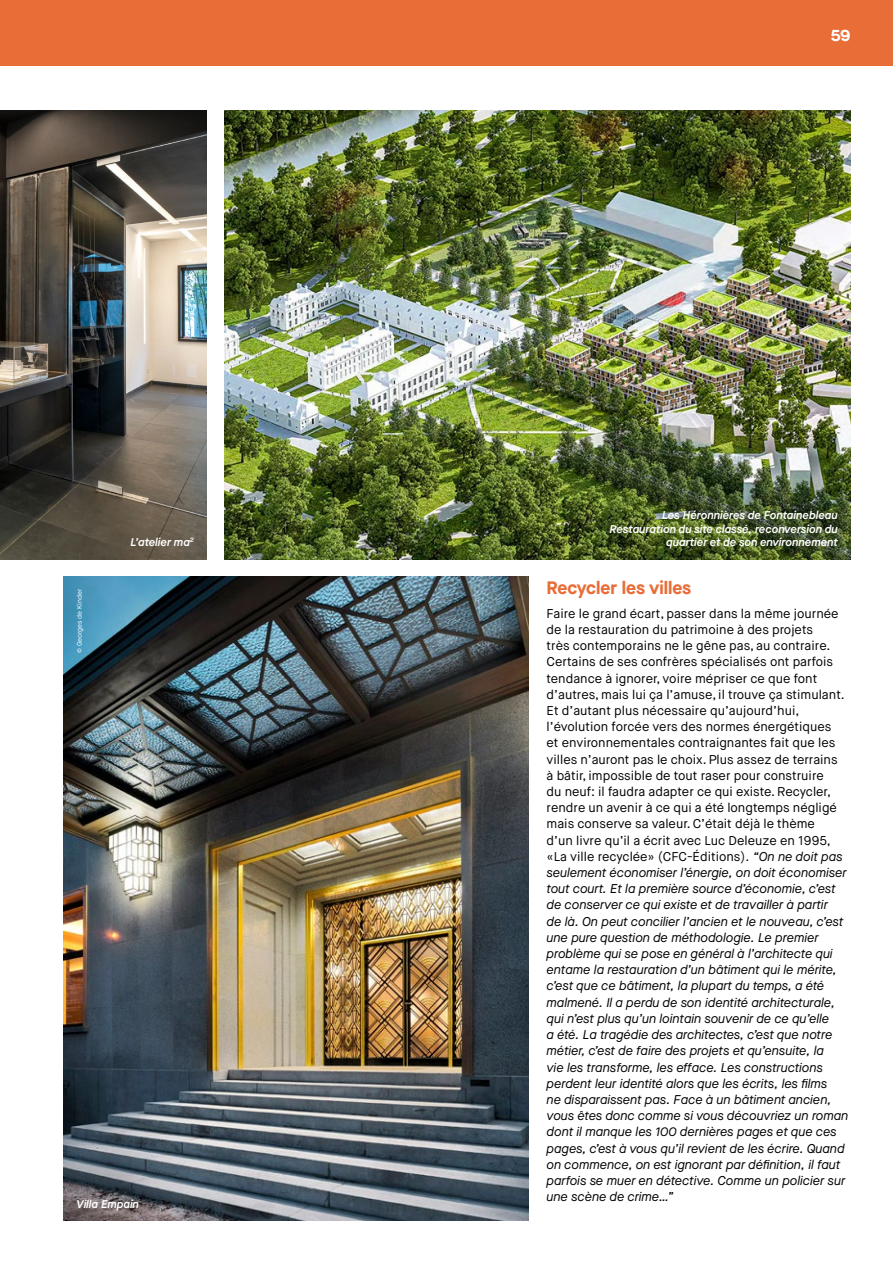
<style>
.page{position:relative;width:893px;height:1263px;background:#fff}
.page>*{position:absolute;margin:0;border:0;box-sizing:border-box;transform-origin:0 0}
.t1{font:700 18px "Maison Neue";color:#e86d37}
.t2{font:700 16.5px "Maison Neue";color:#fff}
.t3{font:italic 12.75px/16.2px "Maison Neue";color:#000}
.t4{font:italic 600 11.25px/13.5px "Maison Neue";color:#fff;text-align:right}
.t5{font:6.75px "Maison Neue";color:#fff}
.s1{font-style:normal}
</style>
<div class="page">
<div style="left:0;top:0;width:893px;height:66px;background:#e86d37"></div>
<img style="left:225px;top:111px;width:625px;height:448px">
<img style="left:0;top:111px;width:207px;height:448px">
<img style="left:64px;top:576px;width:465px;height:644px">
<p class="t5" style="left:75px;top:653px;width:65px;rotate:-90deg">© Georges de Kinder</p>
<p class="t4" style="left:130px;top:535px;width:65px">L’atelier ma<sup>2</sup></p>
<p class="t4" style="left:77px;top:1197px;width:64px">Villa Empain</p>
<p class="t2" style="left:831px;top:23px;width:21px">59</p>
<p class="t4" style="left:609px;top:508px;width:230px">Les Héronnières de Fontainebleau<br>Restauration du site classé, reconversion du quartier et de son environnement</p>
<h1 class="t1" style="left:547px;top:575px;width:146px">Recycler les villes</h1>
<p class="t3" style="left:547px;top:605px;width:303px"><span class="s1">Faire le grand écart, passer dans la même journée de la restauration du patrimoine à des projets<br>très contemporains ne le gêne pas, au contraire.<br>Certains de ses confrères spécialisés ont parfois tendance à ignorer, voire mépriser ce que font d’autres, mais lui ça l’amuse, il trouve ça stimulant.<br>Et d’autant plus nécessaire qu’aujourd’hui, l’évolution forcée vers des normes énergétiques<br>et environnementales contraignantes fait que les villes n’auront pas le choix. Plus assez de terrains<br>à bâtir, impossible de tout raser pour construire<br>du neuf: il faudra adapter ce qui existe. Recycler, rendre un avenir à ce qui a été longtemps négligé mais conserve sa valeur. C’était déjà le thème<br>d’un livre qu’il a écrit avec Luc Deleuze en 1995, «La ville recyclée» (CFC-Éditions).</span> “On ne doit pas seulement économiser l’énergie, on doit économiser tout court. Et la première source d’économie, c’est de conserver ce qui existe et de travailler à partir<br>de là. On peut concilier l’ancien et le nouveau, c’est une pure question de méthodologie. Le premier problème qui se pose en général à l’architecte qui entame la restauration d’un bâtiment qui le mérite, c’est que ce bâtiment, la plupart du temps, a été malmené. Il a perdu de son identité architecturale, qui n’est plus qu’un lointain souvenir de ce qu’elle<br>a été. La tragédie des architectes, c’est que notre métier, c’est de faire des projets et qu’ensuite, la<br>vie les transforme, les efface. Les constructions perdent leur identité alors que les écrits, les films<br>ne disparaissent pas. Face à un bâtiment ancien, vous êtes donc comme si vous découvriez un roman dont il manque les 100 dernières pages et que ces pages, c’est à vous qu’il revient de les écrire. Quand on commence, on est ignorant par définition, il faut parfois se muer en détective. Comme un policier sur une scène de crime…”</p>
</div>
